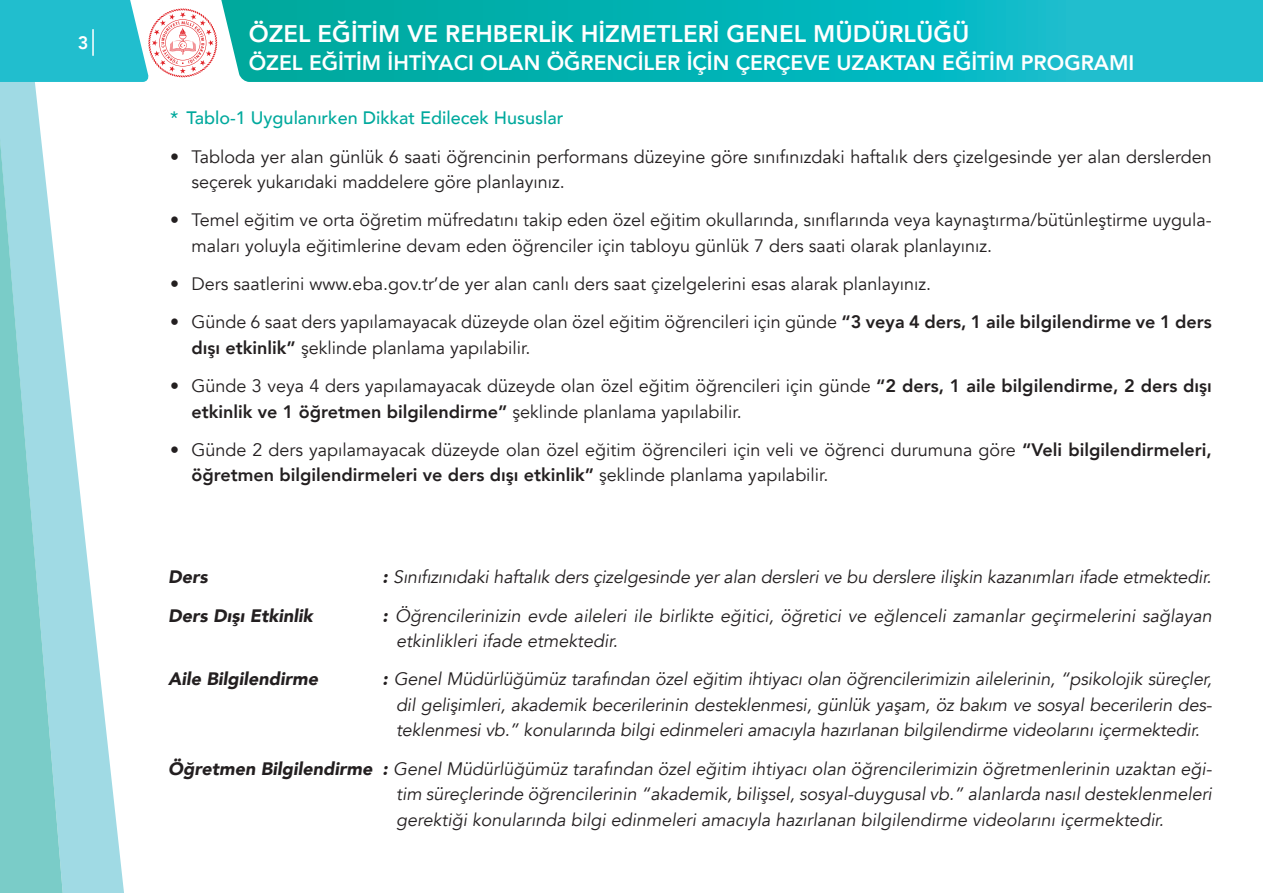
<style>
.page{position:relative;width:1263px;height:893px;background:#fff}
.page>*{position:absolute;margin:0;border:0;box-sizing:border-box;transform-origin:0 0}
.t1{font:800 24px "Avenir";color:#fff}
.t2{font:800 21px "Avenir";color:#fff}
.t3{font:18px/25.5px "Avenir";color:#231f20}
.t4{font:italic 18px/25.5px "Avenir";color:#231f20;text-align:justify}
.t5{font:500 18px "Avenir";color:#00a99d}
.t6{font:italic 900 18px "Avenir";color:#231f20}
.t7{font:800 18px "Avenir";color:#fff}
.s1{font-weight:800}
.s2{font-weight:900}
</style>
<div class="page">
<svg style="left:64px;top:348px;width:60px;height:545px;fill:#a0dae4"></svg>
<svg style="left:0;top:82px;width:64px;height:811px;background:#94d5d8"></svg>
<svg style="left:217px;top:0;width:1046px;height:82px;background:#0bb5b9"></svg>
<svg style="left:0;top:0;width:217px;height:82px"></svg>
<hr style="left:92px;top:30px;width:2px;height:25px;background:#fff">
<p class="t7" style="left:78px;top:29px;width:12px">3</p>
<h1 class="t1" style="left:249px;top:15px;width:722px">ÖZEL EĞİTİM VE REHBERLİK HİZMETLERİ GENEL MÜDÜRLÜĞÜ</h1>
<p class="t2" style="left:249px;top:46px;width:887px">ÖZEL EĞİTİM İHTİYACI OLAN ÖĞRENCİLER İÇİN ÇERÇEVE UZAKTAN EĞİTİM PROGRAMI</p>
<p class="t5" style="left:170px;top:102px;width:395px">* Tablo-1 Uygulanırken Dikkat Edilecek Hususlar</p>
<p class="t3" style="left:191px;top:144px;width:1022px;text-indent:-21px">• Tabloda yer alan günlük 6 saati öğrencinin performans düzeyine göre sınıfınızdaki haftalık ders çizelgesinde yer alan derslerden seçerek yukarıdaki maddelere göre planlayınız.</p>
<p class="t3" style="left:191px;top:208px;width:1022px;text-indent:-21px">• Temel eğitim ve orta öğretim müfredatını takip eden özel eğitim okullarında, sınıflarında veya kaynaştırma/bütünleştirme uygula&shy;maları yoluyla eğitimlerine devam eden öğrenciler için tabloyu günlük 7 ders saati olarak planlayınız.</p>
<p class="t3" style="left:170px;top:271px;width:762px">• Ders saatlerini www.eba.gov.tr’de yer alan canlı ders saat çizelgelerini esas alarak planlayınız.</p>
<p class="t3" style="left:191px;top:310px;width:1022px;text-indent:-21px">• Günde 6 saat ders yapılamayacak düzeyde olan özel eğitim öğrencileri için günde <span class="s1">“3 veya 4 ders, 1 aile bilgilendirme ve 1 ders dışı etkinlik”</span> şeklinde planlama yapılabilir.</p>
<p class="t3" style="left:191px;top:373px;width:1022px;text-indent:-21px">• Günde 3 veya 4 ders yapılamayacak düzeyde olan özel eğitim öğrencileri için günde <span class="s1">“2 ders, 1 aile bilgilendirme, 2 ders dışı etkinlik ve 1 öğretmen bilgilendirme”</span> şeklinde planlama yapılabilir.</p>
<p class="t3" style="left:191px;top:437px;width:1022px;text-indent:-21px">• Günde 2 ders yapılamayacak düzeyde olan özel eğitim öğrencileri için veli ve öğrenci durumuna göre <span class="s1">“Veli bilgilendirmeleri, öğretmen bilgilendirmeleri ve ders dışı etkinlik”</span> şeklinde planlama yapılabilir.</p>
<p class="t6" style="left:168px;top:562px;width:41px">Ders</p>
<p class="t4" style="left:383px;top:565px;width:830px"><span class="s2">:</span> Sınıfızınıdaki haftalık ders çizelgesinde yer alan dersleri ve bu derslere ilişkin kazanımları ifade etmektedir.</p>
<p class="t6" style="left:168px;top:600px;width:146px">Ders Dışı Etkinlik</p>
<p class="t4" style="left:396px;top:603px;width:817px;text-indent:-13px"><span class="s2">:</span> Öğrencilerinizin evde aileleri ile birlikte eğitici, öğretici ve eğlenceli zamanlar geçirmelerini sağlayan etkinlikleri ifade etmektedir.</p>
<p class="t6" style="left:168px;top:664px;width:152px">Aile Bilgilendirme</p>
<p class="t4" style="left:396px;top:667px;width:817px;text-indent:-13px"><span class="s2">:</span> Genel Müdürlüğümüz tarafından özel eğitim ihtiyacı olan öğrencilerimizin ailelerinin, “psikolojik süreçler, dil gelişimleri, akademik becerilerinin desteklenmesi, günlük yaşam, öz bakım ve sosyal becerilerin des&shy;teklenmesi vb.” konularında bilgi edinmeleri amacıyla hazırlanan bilgilendirme videolarını içermektedir.</p>
<p class="t4" style="left:396px;top:756px;width:817px;text-indent:-228px"><span class="s2">Öğretmen Bilgilendirme :</span> Genel Müdürlüğümüz tarafından özel eğitim ihtiyacı olan öğrencilerimizin öğretmenlerinin uzaktan eği&shy;tim süreçlerinde öğrencilerinin “akademik, bilişsel, sosyal-duygusal vb.” alanlarda nasıl desteklenmeleri gerektiği konularında bilgi edinmeleri amacıyla hazırlanan bilgilendirme videolarını içermektedir.</p>
</div>
